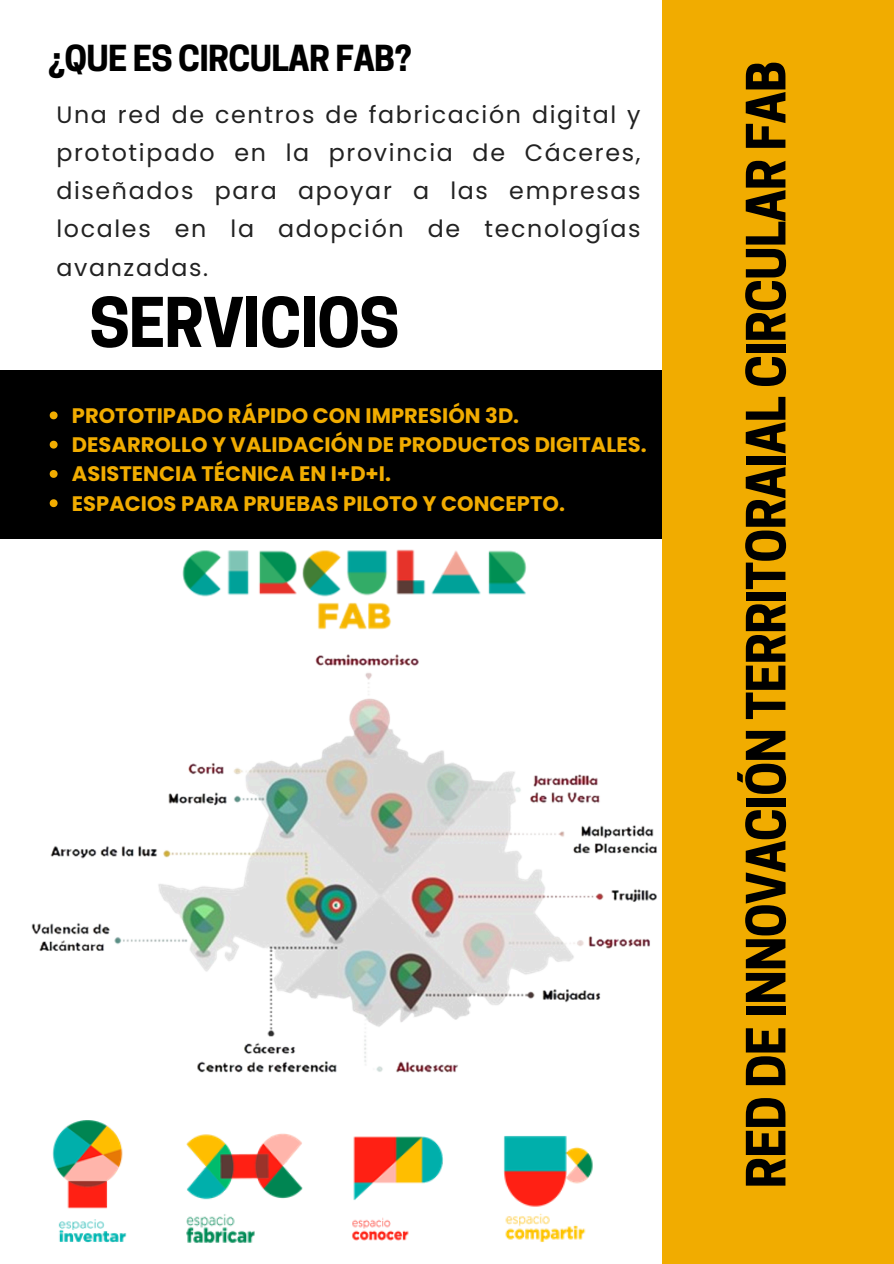
<style>
.page{position:relative;width:894px;height:1264px;background:#fff}
.page>*{position:absolute;margin:0;border:0;box-sizing:border-box;transform-origin:0 0}
.t1{font:700 64.2px "Cooper Hewitt";letter-spacing:-.02em;color:#000}
.t2{font:700 50.7px "Cooper Hewitt";letter-spacing:-.02em;color:#000}
.t3{font:700 33.6px "Cooper Hewitt";letter-spacing:-.02em;color:#000}
.t4{font:23.7px/38.2px "Poppins";letter-spacing:.07em;color:#222;text-align:justify}
.t5{font:700 21px "Poppins";color:#f1ac00}
</style>
<div class="page">
<div style="left:0;top:370px;width:677px;height:169px;background:#000"></div>
<div style="left:662px;top:0;width:231px;height:1263px;background:#f1ac00"></div>
<img style="left:31px;top:654px;width:626px;height:419px">
<img style="left:52px;top:1120px;width:75px;height:122px">
<img style="left:186px;top:1133px;width:117px;height:110px">
<img style="left:352px;top:1136px;width:91px;height:105px">
<img style="left:503px;top:1135px;width:90px;height:108px">
<img style="left:182px;top:549px;width:345px;height:81px">
<svg style="left:50px;top:411px;width:8px;height:8px"></svg>
<svg style="left:50px;top:441px;width:8px;height:7px"></svg>
<svg style="left:50px;top:470px;width:8px;height:8px"></svg>
<svg style="left:50px;top:499px;width:8px;height:8px"></svg>
<h4 class="t3" style="left:49px;top:46px;width:364px">¿QUE ES CIRCULAR FAB?</h4>
<p class="t4" style="left:56px;top:95px;width:585px">Una red de centros de fabricación digital y prototipado en la provincia de Cáceres, diseñados para apoyar a las empresas locales en la adopción de tecnologías avanzadas.</p>
<h2 class="t1" style="left:89px;top:299px;width:311px">SERVICIOS</h2>
<h1 class="t5" style="left:72px;top:400px;width:448px">PROTOTIPADO RÁPIDO CON IMPRESIÓN 3D.</h1>
<p class="t5" style="left:72px;top:430px;width:576px">DESARROLLO Y VALIDACIÓN DE PRODUCTOS DIGITALES.</p>
<p class="t5" style="left:72px;top:459px;width:320px">ASISTENCIA TÉCNICA EN I+D+I.</p>
<p class="t5" style="left:72px;top:488px;width:494px">ESPACIOS PARA PRUEBAS PILOTO Y CONCEPTO.</p>
<h3 class="t2" style="left:747px;top:1188px;width:1129px;rotate:-90deg">RED DE INNOVACIÓN TERRITORAIAL CIRCULAR FAB</h3>
</div>
